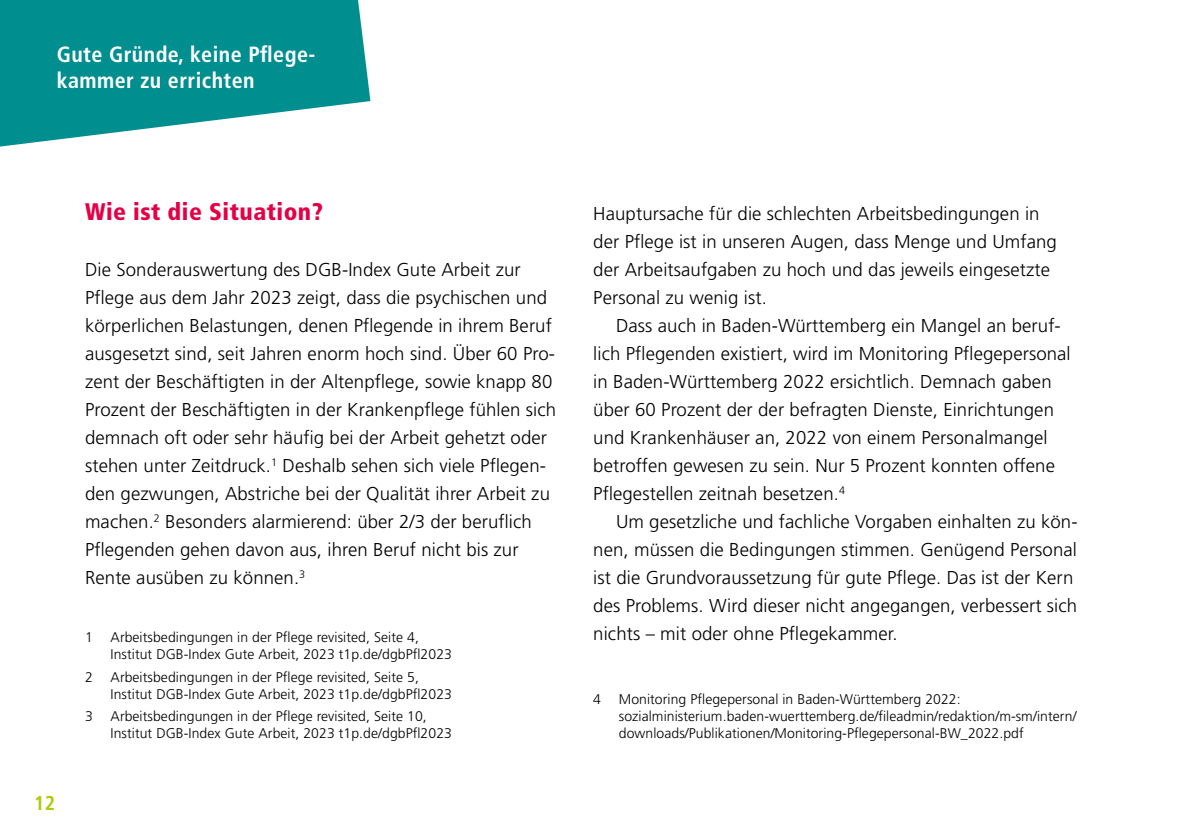
<style>
.page{position:relative;width:1191px;height:840px;background:#fff}
.page>*{position:absolute;margin:0;border:0;box-sizing:border-box;transform-origin:0 0}
.t1{font:900 condensed 24px "Frutiger LT Std";letter-spacing:.02em;color:#e50046}
.t2{font:700 condensed 22px/26px "Frutiger LT Std";letter-spacing:.02em;color:#fff}
.t3{font:700 condensed 20px "Frutiger LT Std";color:#afca0b}
.t4{font:300 18.6px/28px "Frutiger LT Std";letter-spacing:.005em;color:#000}
.t5{font:300 14px/16.8px "Frutiger LT Std";letter-spacing:.005em;color:#000}
</style>
<div class="page">
<svg style="left:0;top:0;width:370px;height:146px;fill:#008e8f"></svg>
<p class="t2" style="left:57px;top:41px;width:260px">Gute Gründe, keine Pflege&shy;kammer zu errichten</p>
<p class="t3" style="left:34px;top:790px;width:23px">12</p>
<p class="t1" style="left:85px;top:197px;width:239px">Wie ist die Situation?</p>
<p class="t4" style="left:85px;top:255px;width:472px">Die Sonderauswertung des DGB-Index Gute Arbeit zur Pflege aus dem Jahr 2023 zeigt, dass die psychischen und körperlichen Belastungen, denen Pflegende in ihrem Beruf ausgesetzt sind, seit Jahren enorm hoch sind. Über 60 Pro&shy;zent der Beschäftigten in der Altenpflege, sowie knapp 80<br>Prozent der Beschäftigten in der Krankenpflege fühlen sich demnach oft oder sehr häufig bei der Arbeit gehetzt oder stehen unter Zeitdruck.<sup>1</sup> Deshalb sehen sich viele Pflegen&shy;den gezwungen, Abstriche bei der Qualität ihrer Arbeit zu machen.<sup>2</sup> Besonders alarmierend: über 2/3 der beruflich Pflegenden gehen davon aus, ihren Beruf nicht bis zur Rente ausüben zu können.<sup>3</sup></p>
<p class="t5" style="left:85px;top:629px;width:9px">1</p>
<p class="t5" style="left:111px;top:629px;width:343px">Arbeitsbedingungen in der Pflege revisited, Seite 4,<br>Institut DGB-Index Gute Arbeit, 2023 t1p.de/dgbPfl2023</p>
<p class="t5" style="left:85px;top:668px;width:9px">2</p>
<p class="t5" style="left:111px;top:668px;width:343px">Arbeitsbedingungen in der Pflege revisited, Seite 5,<br>Institut DGB-Index Gute Arbeit, 2023 t1p.de/dgbPfl2023</p>
<p class="t5" style="left:85px;top:707px;width:9px">3</p>
<p class="t5" style="left:111px;top:707px;width:343px">Arbeitsbedingungen in der Pflege revisited, Seite 10,<br>Institut DGB-Index Gute Arbeit, 2023 t1p.de/dgbPfl2023</p>
<p class="t4" style="left:593px;top:199px;width:465px">Hauptursache für die schlechten Arbeitsbedingungen in der Pflege ist in unseren Augen, dass Menge und Umfang der Arbeitsaufgaben zu hoch und das jeweils eingesetzte Personal zu wenig ist.</p>
<p class="t4" style="left:593px;top:311px;width:479px;text-indent:23px">Dass auch in Baden-Württemberg ein Mangel an beruf&shy;lich Pflegenden existiert, wird im Monitoring Pflegepersonal in Baden-Württemberg 2022 ersichtlich. Demnach gaben über 60 Prozent der der befragten Dienste, Einrichtungen und Krankenhäuser an, 2022 von einem Personalmangel betroffen gewesen zu sein. Nur 5 Prozent konnten offene Pflegestellen zeitnah besetzen.<sup>4</sup></p>
<p class="t4" style="left:593px;top:507px;width:486px;text-indent:23px">Um gesetzliche und fachliche Vorgaben einhalten zu kön&shy;nen, müssen die Bedingungen stimmen. Genügend Personal ist die Grundvoraussetzung für gute Pflege. Das ist der Kern des Problems. Wird dieser nicht angegangen, verbessert sich nichts – mit oder ohne Pflegekammer.</p>
<p class="t5" style="left:593px;top:690px;width:9px">4</p>
<p class="t5" style="left:619px;top:690px;width:459px">Monitoring Pflegepersonal in Baden-Württemberg 2022: sozialministerium.baden-wuerttemberg.de/fileadmin/redaktion/m-sm/intern/ downloads/Publikationen/Monitoring-Pflegepersonal-BW_2022.pdf</p>
</div>
